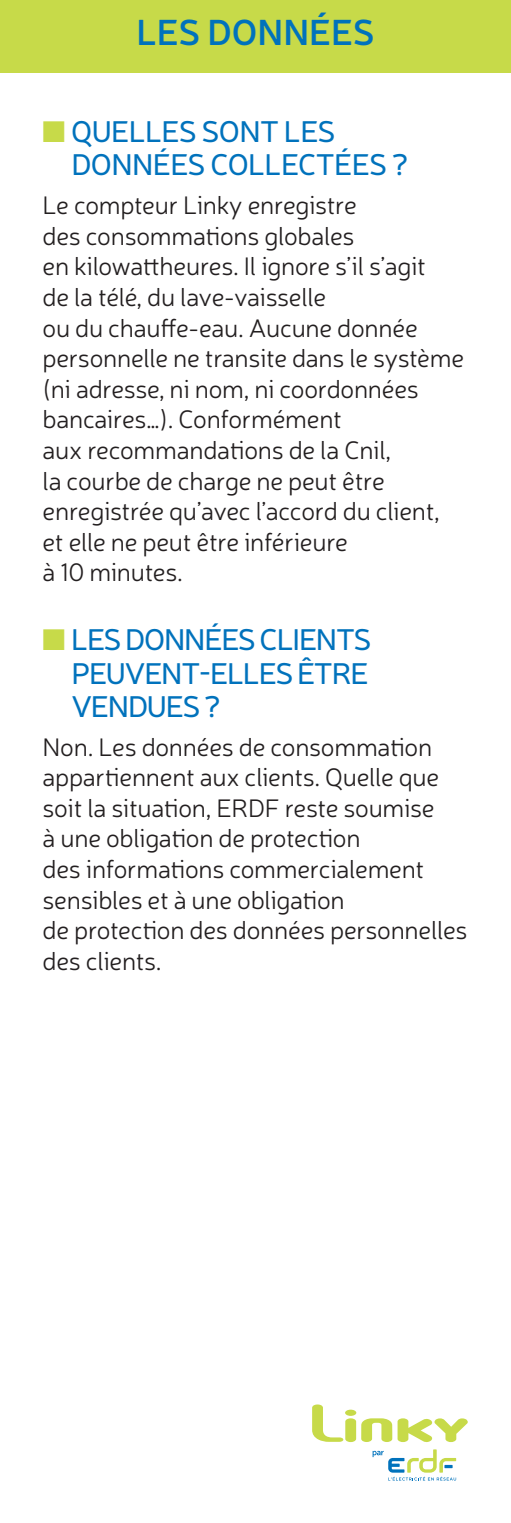
<style>
.page{position:relative;width:511px;height:1523px;background:#fff}
.page>*{position:absolute;margin:0;border:0;box-sizing:border-box;transform-origin:0 0}
.t1{font:600 36px "Neris";color:#0072bc}
.t2{font:30px/33px "Neris";letter-spacing:-.04em;color:#0072bc;text-align:justify}
.t3{font:30px/33px "Neris";letter-spacing:-.02em;color:#0072bc}
.t4{font:300 25.5px/30.6px "Neris";letter-spacing:-.01em;color:#231f20}
.s1{color:#c7da49}
</style>
<div class="page">
<div style="left:0;top:0;width:510px;height:72px;background:#c7da49"></div>
<svg style="left:312px;top:1404px;width:155px;height:38px"></svg>
<div style="left:345px;top:1409px;width:11px;height:6px;background:#c7da49;border-radius:50%"></div>
<svg style="left:372px;top:1449px;width:83px;height:31px"></svg>
<p class="t1" style="left:136px;top:8px;width:239px">LES DONNÉES</p>
<p class="t3" style="left:71px;top:114px;width:338px;text-indent:-29px"><span class="s1">■</span> QUELLES SONT LES<br>DONNÉES COLLECTÉES ?</p>
<p class="t4" style="left:43px;top:189px;width:422px">Le compteur Linky enregistre<br>des consommations globales<br>en kilowattheures. Il ignore s’il s’agit<br>de la télé, du lave-vaisselle<br>ou du chauffe-eau. Aucune donnée personnelle ne transite dans le système (ni adresse, ni nom, ni coordonnées bancaires…). Conformément<br>aux recommandations de la Cnil,<br>la courbe de charge ne peut être enregistrée qu’avec l’accord du client, et elle ne peut être inférieure<br>à 10 minutes.</p>
<p class="t2" style="left:71px;top:622px;width:301px;text-indent:-29px"><span class="s1">■</span> LES DONNÉES CLIENTS PEUVENT-ELLES ÊTRE VENDUES ?</p>
<p class="t4" style="left:43px;top:730px;width:398px">Non. Les données de consommation appartiennent aux clients. Quelle que soit la situation, ERDF reste soumise à une obligation de protection</p>
<p class="t4" style="left:43px;top:853px;width:426px">des informations commercialement sensibles et à une obligation<br>de protection des données personnelles des clients.</p>
</div>
